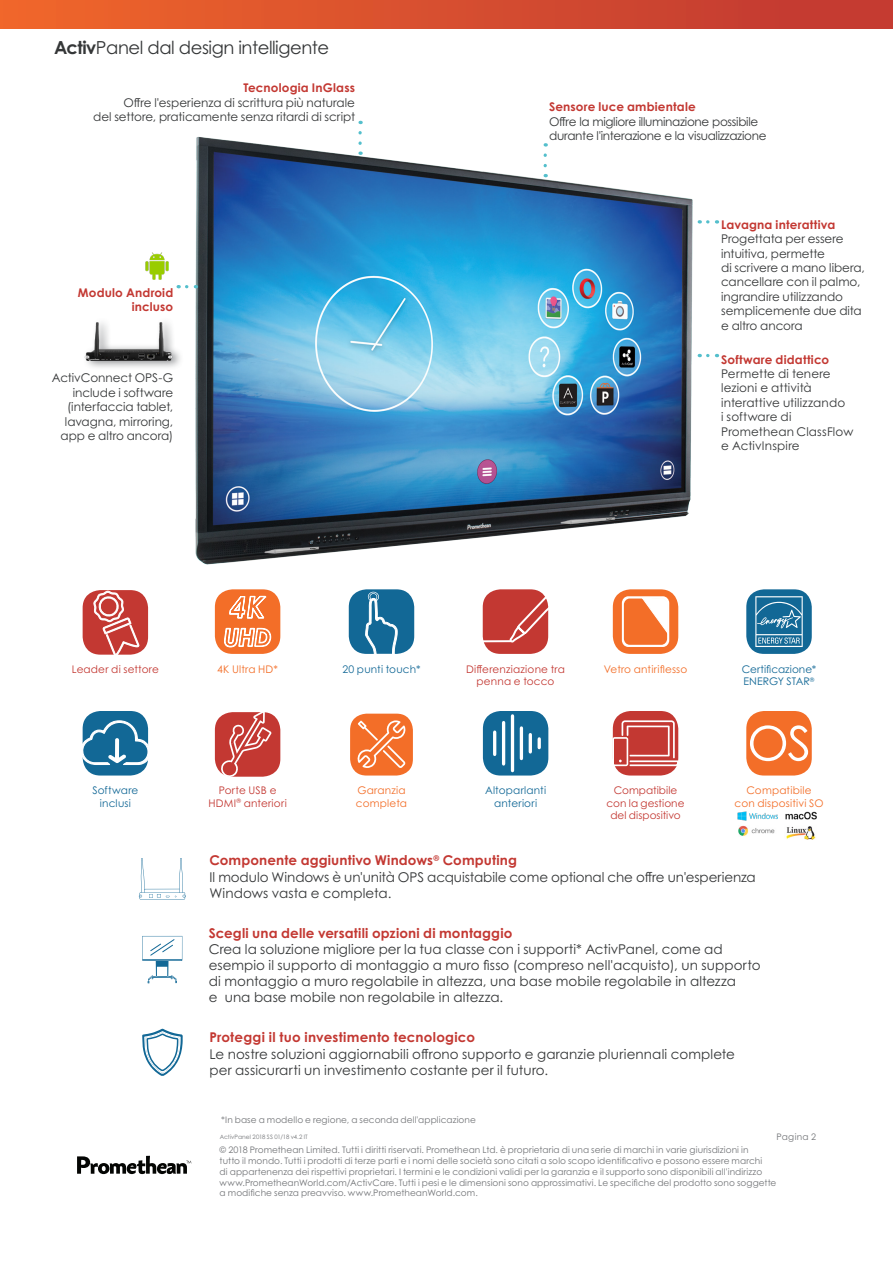
<style>
.page{position:relative;width:893px;height:1263px;background:#fff}
.page>*{position:absolute;margin:0;border:0;box-sizing:border-box;transform-origin:0 0}
.t1{font:18px "Century Gothic Pro";letter-spacing:-.025em;color:#353738}
.t2{font:13.5px/16.2px "Century Gothic Pro";letter-spacing:.005em;color:#353738}
.t3{font:700 13.5px "Century Gothic Pro";letter-spacing:.015em;color:#c33832}
.t4{font:12px/14.4px "Century Gothic Pro";letter-spacing:-.005em;color:#353738}
.t5{font:700 12px/14.4px "Century Gothic Pro";letter-spacing:.015em;color:#c33832;text-align:right}
.t6{font:12px/14.4px "Century Gothic Pro";letter-spacing:-.025em;color:#353738}
.t7{font:10.5px/12.6px "Century Gothic Pro";letter-spacing:.01em;color:#c33832;text-align:center}
.t8{font:10.5px/12.6px "Century Gothic Pro";letter-spacing:.01em;color:#126896;text-align:center}
.t9{font:10.5px/12.6px "Century Gothic Pro";letter-spacing:.02em;color:#f36e28}
.t10{font:9px/10.8px "Century Gothic Pro";letter-spacing:.005em;color:#727477}
.t11{font:6px "Century Gothic Pro";letter-spacing:.005em;color:#727477}
.s1{font-weight:700}
.s2{font-weight:700;color:#c33832}
</style>
<div class="page">
<img style="left:193px;top:131px;width:508px;height:434px">
<div style="left:83px;top:317px;width:102px;height:53px;background:#727477;opacity:.85"></div>
<img style="left:84px;top:321px;width:89px;height:41px">
<img style="left:145px;top:253px;width:24px;height:27px">
<svg style="left:139px;top:858px;width:47px;height:41px"></svg>
<svg style="left:142px;top:936px;width:41px;height:140px"></svg>
<div style="left:83px;top:590px;width:65px;height:65px;background:#c33832;border-radius:18px"></div>
<svg style="left:93px;top:590px;width:47px;height:65px"></svg>
<div style="left:349px;top:589px;width:65px;height:65px;background:#126896;border-radius:18px"></div>
<svg style="left:364px;top:589px;width:34px;height:65px"></svg>
<div style="left:483px;top:711px;width:65px;height:64px;background:#126896;border-radius:18px"></div>
<hr style="left:511px;top:716px;width:3px;height:55px;background:#fff">
<hr style="left:502px;top:722px;width:3px;height:42px;background:#fff">
<hr style="left:493px;top:732px;width:3px;height:22px;background:#fff">
<hr style="left:520px;top:728px;width:3px;height:30px;background:#fff">
<hr style="left:529px;top:735px;width:3px;height:17px;background:#fff">
<svg style="left:538px;top:739px;width:3px;height:9px"></svg>
<div style="left:215px;top:589px;width:65px;height:65px;background:#f36e28;border-radius:18px"></div>
<svg style="left:224px;top:589px;width:47px;height:65px"></svg>
<div style="left:215px;top:712px;width:65px;height:65px;background:#c33832;border-radius:18px"></div>
<svg style="left:220px;top:712px;width:52px;height:65px"></svg>
<div style="left:349px;top:712px;width:65px;height:65px;background:#f36e28;border-radius:18px"></div>
<div style="left:347px;top:711px;width:69px;height:67px;border:3px solid #fff;border-radius:18px"></div>
<svg style="left:357px;top:720px;width:49px;height:48px"></svg>
<div style="left:483px;top:589px;width:65px;height:65px;background:#c33832;border-radius:18px"></div>
<svg style="left:482px;top:590px;width:67px;height:53px"></svg>
<div style="left:613px;top:589px;width:65px;height:65px;background:#f36e28;border-radius:18px"></div>
<svg style="left:622px;top:596px;width:47px;height:51px"></svg>
<div style="left:624px;top:598px;width:43px;height:47px;background:#f36e28;border-radius:6px"></div>
<svg style="left:641px;top:597px;width:27px;height:38px"></svg>
<div style="left:613px;top:711px;width:65px;height:64px;background:#c33832;border-radius:18px"></div>
<svg style="left:612px;top:720px;width:67px;height:46px"></svg>
<div style="left:746px;top:589px;width:66px;height:65px;background:#126896;border-radius:18px"></div>
<svg style="left:755px;top:596px;width:48px;height:51px"></svg>
<div style="left:83px;top:711px;width:65px;height:64px;background:#126896;border-radius:18px"></div>
<svg style="left:82px;top:720px;width:67px;height:45px"></svg>
<svg style="left:77px;top:1156px;width:114px;height:18px"></svg>
<div style="left:746px;top:711px;width:66px;height:64px;background:#f36e28;border-radius:18px"></div>
<svg style="left:750px;top:725px;width:58px;height:36px"></svg>
<img style="left:737px;top:811px;width:41px;height:10px">
<img style="left:785px;top:811px;width:32px;height:9px">
<img style="left:739px;top:825px;width:36px;height:11px">
<img style="left:786px;top:826px;width:30px;height:14px">
<svg style="left:358px;top:133px;width:4px;height:22px"></svg>
<svg style="left:543px;top:155px;width:4px;height:22px"></svg>
<svg style="left:699px;top:220px;width:9px;height:4px"></svg>
<svg style="left:178px;top:285px;width:9px;height:3px"></svg>
<svg style="left:699px;top:354px;width:9px;height:3px"></svg>
<div style="left:0;top:0;width:893px;height:29px;background:linear-gradient(to right,#ef662b,#c03732)"></div>
<h1 class="t1" style="left:54px;top:36px;width:277px"><span class="s1">Activ</span>Panel dal design intelligente</h1>
<h3 class="t5" style="left:243px;top:81px;width:113px">Tecnologia InGlass</h3>
<h3 class="t4" style="left:93px;top:95px;width:263px;text-align:right">Offre l'esperienza di scrittura più naturale<br>del settore, praticamente senza ritardi di script</h3>
<h3 class="t5" style="left:78px;top:285px;width:97px">Modulo Android incluso</h3>
<h3 class="t4" style="left:52px;top:371px;width:123px;text-align:right">ActivConnect OPS-G include i software (interfaccia tablet, lavagna, mirroring, app e altro ancora)</h3>
<h3 class="t5" style="left:549px;top:100px;width:148px">Sensore luce ambientale</h3>
<h3 class="t6" style="left:549px;top:114px;width:219px">Offre la migliore illuminazione possibile durante l'interazione e la visualizzazione</h3>
<h3 class="t5" style="left:721px;top:217px;width:116px">Lavagna interattiva</h3>
<h3 class="t4" style="left:721px;top:231px;width:145px">Progettata per essere intuitiva, permette<br>di scrivere a mano libera, cancellare con il palmo, ingrandire utilizzando semplicemente due dita e altro ancora</h3>
<h3 class="t5" style="left:721px;top:352px;width:110px">Software didattico</h3>
<h3 class="t4" style="left:721px;top:366px;width:134px">Permette di tenere lezioni e attività interattive utilizzando<br>i software di<br>Promethean ClassFlow e ActivInspire</h3>
<p class="t7" style="left:72px;top:662px;width:89px">Leader di settore</p>
<p class="t8" style="left:342px;top:662px;width:80px">20 punti touch*</p>
<p class="t9" style="left:217px;top:662px;width:62px">4K Ultra HD*</p>
<p class="t7" style="left:466px;top:662px;width:100px">Differenziazione tra penna e tocco</p>
<p class="t9" style="left:604px;top:662px;width:85px">Vetro antiriflesso</p>
<p class="t8" style="left:742px;top:662px;width:76px;text-align:left">Certificazione*<br>ENERGY STAR<sup>®</sup></p>
<p class="t8" style="left:92px;top:784px;width:47px">Software inclusi</p>
<p class="t7" style="left:208px;top:784px;width:80px">Porte USB e<br>HDMI<sup>®</sup> anteriori</p>
<p class="t9" style="left:356px;top:784px;width:53px">Garanzia completa</p>
<p class="t8" style="left:485px;top:784px;width:62px">Altoparlanti anteriori</p>
<p class="t7" style="left:607px;top:784px;width:79px">Compatibile con la gestione del dispositivo</p>
<p class="t9" style="left:735px;top:784px;width:90px;text-align:center">Compatibile<br>con dispositivi SO</p>
<h2 class="t2" style="left:209px;top:852px;width:548px"><span class="s2">Componente aggiuntivo Windows</span><sup>®</sup> <span class="s2">Computing<br></span>Il modulo Windows è un'unità OPS acquistabile come optional che offre un'esperienza<br>Windows vasta e completa.</h2>
<h2 class="t3" style="left:209px;top:924px;width:305px">Scegli una delle versatili opzioni di montaggio</h2>
<p class="t2" style="left:209px;top:941px;width:553px">Crea la soluzione migliore per la tua classe con i supporti* ActivPanel, come ad esempio il supporto di montaggio a muro fisso (compreso nell'acquisto), un supporto di montaggio a muro regolabile in altezza, una base mobile regolabile in altezza<br>e una base mobile non regolabile in altezza.</p>
<h2 class="t3" style="left:209px;top:1029px;width:267px">Proteggi il tuo investimento tecnologico</h2>
<h2 class="t2" style="left:209px;top:1045px;width:527px">Le nostre soluzioni aggiornabili offrono supporto e garanzie pluriennali complete per assicurarti un investimento costante per il futuro.</h2>
<p class="t10" style="left:221px;top:1114px;width:256px">*In base a modello e regione, a seconda dell'applicazione</p>
<p class="t10" style="left:776px;top:1131px;width:41px">Pagina 2</p>
<p class="t11" style="left:220px;top:1133px;width:90px">ActivPanel 2018 SS 01/18 v4.2 IT</p>
<p class="t10" style="left:220px;top:1144px;width:558px">© 2018 Promethean Limited. Tutti i diritti riservati. Promethean Ltd. è proprietaria di una serie di marchi in varie giurisdizioni in<br>tutto il mondo. Tutti i prodotti di terze parti e i nomi delle società sono citati a solo scopo identificativo e possono essere marchi<br>di appartenenza dei rispettivi proprietari. I termini e le condizioni validi per la garanzia e il supporto sono disponibili all'indirizzo www.PrometheanWorld.com/ActivCare. Tutti i pesi e le dimensioni sono approssimativi. Le specifiche del prodotto sono soggette a modifiche senza preavviso. www.PrometheanWorld.com.</p>
</div>
